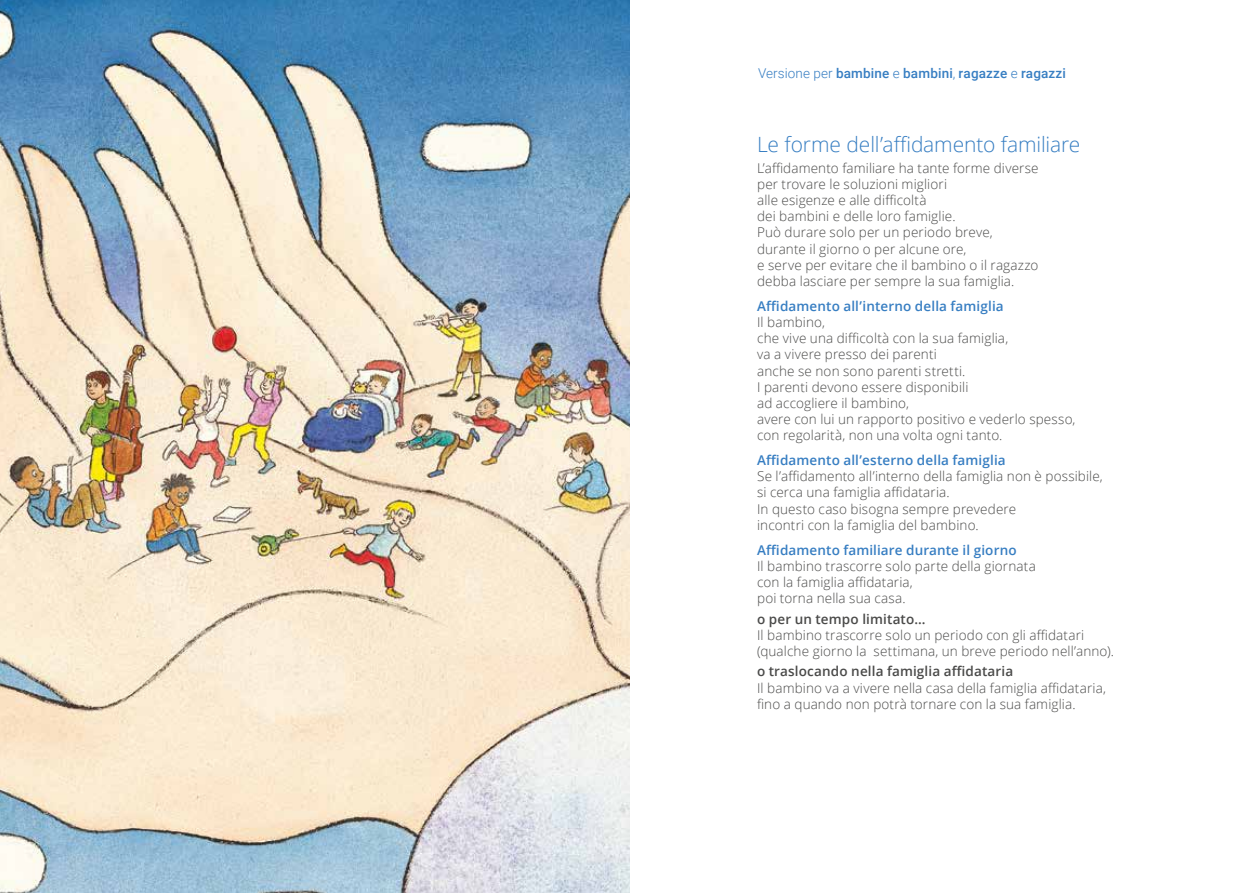
<style>
.page{position:relative;width:1259px;height:893px;background:#fff}
.page>*{position:absolute;margin:0;border:0;box-sizing:border-box;transform-origin:0 0}
.t1{font:300 21px "Open Sans";letter-spacing:-.005em;color:#377ec2}
.t2{font:300 13.5px/16.2px "Open Sans";letter-spacing:.01em;color:#4a4a49}
.t3{font:600 13.5px "Open Sans";letter-spacing:.01em;color:#377ec2}
.t4{font:600 13.5px "Open Sans";letter-spacing:.01em;color:#4a4a49}
.t5{font:500 13.5px "Roboto";letter-spacing:.01em;color:#377ec2}
.s1{font-weight:300}
</style>
<div class="page">
<img style="left:0;top:0;width:629px;height:893px">
<p class="t5" style="left:758px;top:64px;width:309px"><span class="s1">Versione per</span> bambine <span class="s1">e</span> bambini<span class="s1">,</span> ragazze <span class="s1">e</span> ragazzi</p>
<h1 class="t1" style="left:757px;top:130px;width:325px">Le forme dell’affidamento familiare</h1>
<p class="t2" style="left:757px;top:159px;width:283px">L’affidamento familiare ha tante forme diverse per trovare le soluzioni migliori<br>alle esigenze e alle difficoltà<br>dei bambini e delle loro famiglie.<br>Può durare solo per un periodo breve, durante il giorno o per alcune ore,<br>e serve per evitare che il bambino o il ragazzo debba lasciare per sempre la sua famiglia.</p>
<p class="t3" style="left:757px;top:297px;width:248px">Affidamento all’interno della famiglia</p>
<p class="t2" style="left:757px;top:314px;width:320px">Il bambino,<br>che vive una difficoltà con la sua famiglia,<br>va a vivere presso dei parenti<br>anche se non sono parenti stretti.<br>I parenti devono essere disponibili<br>ad accogliere il bambino,<br>avere con lui un rapporto positivo e vederlo spesso, con regolarità, non una volta ogni tanto.</p>
<p class="t3" style="left:757px;top:451px;width:250px">Affidamento all’esterno della famiglia</p>
<p class="t2" style="left:757px;top:468px;width:347px">Se l’affidamento all’interno della famiglia non è possibile, si cerca una famiglia affidataria.<br>In questo caso bisogna sempre prevedere<br>incontri con la famiglia del bambino.</p>
<p class="t3" style="left:757px;top:540px;width:261px">Affidamento familiare durante il giorno</p>
<p class="t2" style="left:757px;top:557px;width:280px">Il bambino trascorre solo parte della giornata con la famiglia affidataria,<br>poi torna nella sua casa.</p>
<p class="t4" style="left:757px;top:609px;width:170px">o per un tempo limitato…</p>
<p class="t2" style="left:757px;top:626px;width:358px">Il bambino trascorre solo un periodo con gli affidatari (qualche giorno la settimana, un breve periodo nell’anno).</p>
<p class="t4" style="left:757px;top:662px;width:258px">o traslocando nella famiglia affidataria</p>
<p class="t2" style="left:757px;top:679px;width:350px">Il bambino va a vivere nella casa della famiglia affidataria, fino a quando non potrà tornare con la sua famiglia.</p>
</div>
